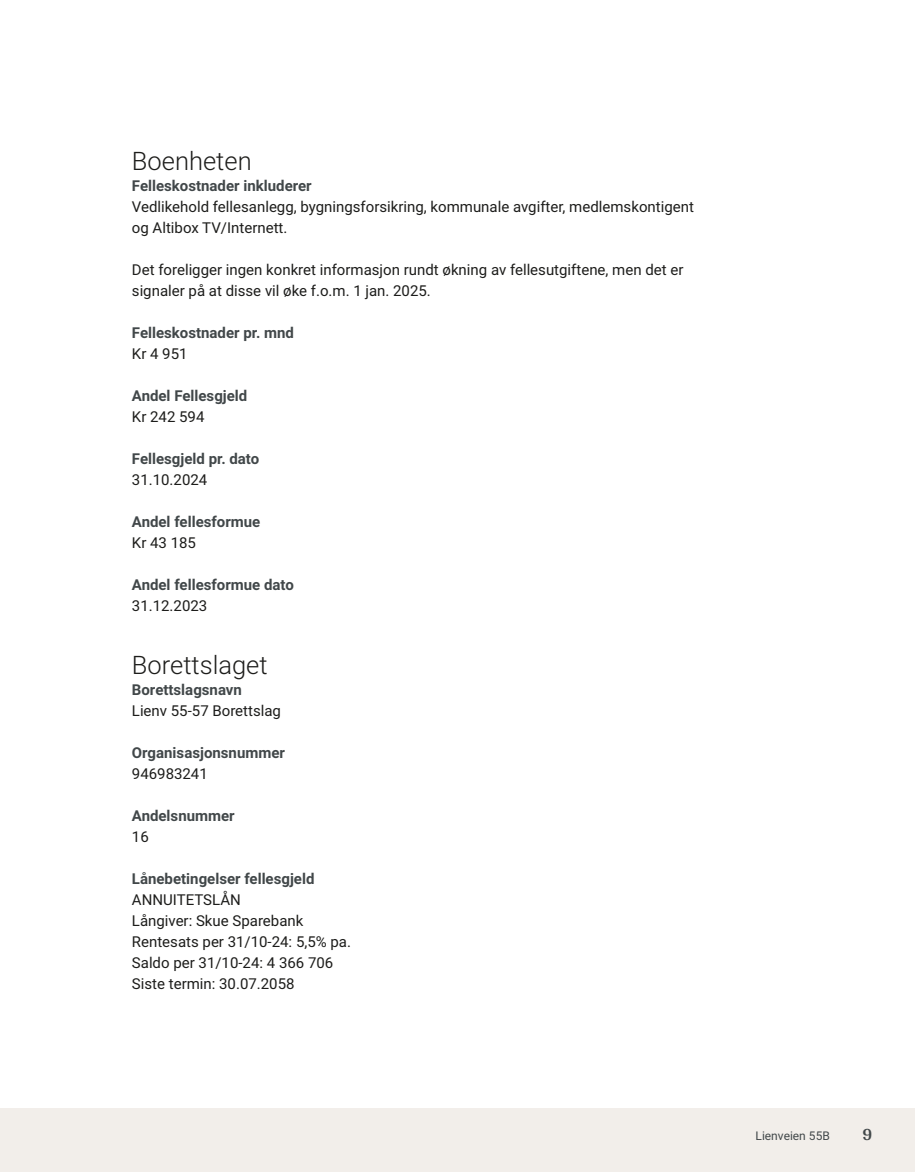
<style>
.page{position:relative;width:915px;height:1172px;background:#fff}
.page>*{position:absolute;margin:0;border:0;box-sizing:border-box;transform-origin:0 0}
.t1{font:300 25.5px "Roboto Vitec";color:#1d1d1b}
.t2{font:700 18px "Arya";color:#414749}
.t3{font:15px/21px "Roboto Vitec";color:#1d1d1b}
.t4{font:700 15px "Roboto Vitec";color:#414749}
.t5{font:12px "Roboto Vitec";color:#414749}
</style>
<div class="page">
<div style="left:0;top:1108px;width:914px;height:64px;background:#f2eeea"></div>
<h1 class="t1" style="left:132px;top:143px;width:121px">Boenheten</h1>
<p class="t4" style="left:132px;top:175px;width:181px">Felleskostnader inkluderer</p>
<p class="t3" style="left:132px;top:195px;width:563px">Vedlikehold fellesanlegg, bygningsforsikring, kommunale avgifter, medlemskontigent og Altibox TV/Internett.</p>
<p class="t3" style="left:132px;top:258px;width:553px">Det foreligger ingen konkret informasjon rundt økning av fellesutgiftene, men det er signaler på at disse vil øke f.o.m. 1 jan. 2025.</p>
<p class="t4" style="left:132px;top:322px;width:164px">Felleskostnader pr. mnd</p>
<p class="t3" style="left:132px;top:342px;width:57px">Kr 4 951</p>
<p class="t4" style="left:132px;top:385px;width:117px">Andel Fellesgjeld</p>
<p class="t3" style="left:132px;top:405px;width:74px">Kr 242 594</p>
<p class="t4" style="left:132px;top:448px;width:129px">Fellesgjeld pr. dato</p>
<p class="t3" style="left:132px;top:468px;width:77px">31.10.2024</p>
<p class="t4" style="left:132px;top:511px;width:130px">Andel fellesformue</p>
<p class="t3" style="left:132px;top:531px;width:66px">Kr 43 185</p>
<p class="t4" style="left:132px;top:574px;width:163px">Andel fellesformue dato</p>
<p class="t3" style="left:132px;top:594px;width:77px">31.12.2023</p>
<h1 class="t1" style="left:132px;top:647px;width:137px">Borettslaget</h1>
<p class="t4" style="left:132px;top:679px;width:111px">Borettslagsnavn</p>
<p class="t3" style="left:132px;top:699px;width:151px">Lienv 55‑57 Borettslag</p>
<p class="t4" style="left:132px;top:742px;width:154px">Organisasjonsnummer</p>
<p class="t3" style="left:132px;top:762px;width:77px">946983241</p>
<p class="t4" style="left:132px;top:805px;width:104px">Andelsnummer</p>
<p class="t3" style="left:132px;top:825px;width:18px">16</p>
<p class="t4" style="left:132px;top:868px;width:184px">Lånebetingelser fellesgjeld</p>
<p class="t3" style="left:132px;top:888px;width:220px">ANNUITETSLÅN<br>Långiver: Skue Sparebank<br>Rentesats per 31/10‑24: 5,5% pa.<br>Saldo per 31/10‑24: 4 366 706<br>Siste termin: 30.07.2058</p>
<p class="t5" style="left:755px;top:1127px;width:76px">Lienveien 55B</p>
<p class="t2" style="left:862px;top:1123px;width:11px">9</p>
</div>
